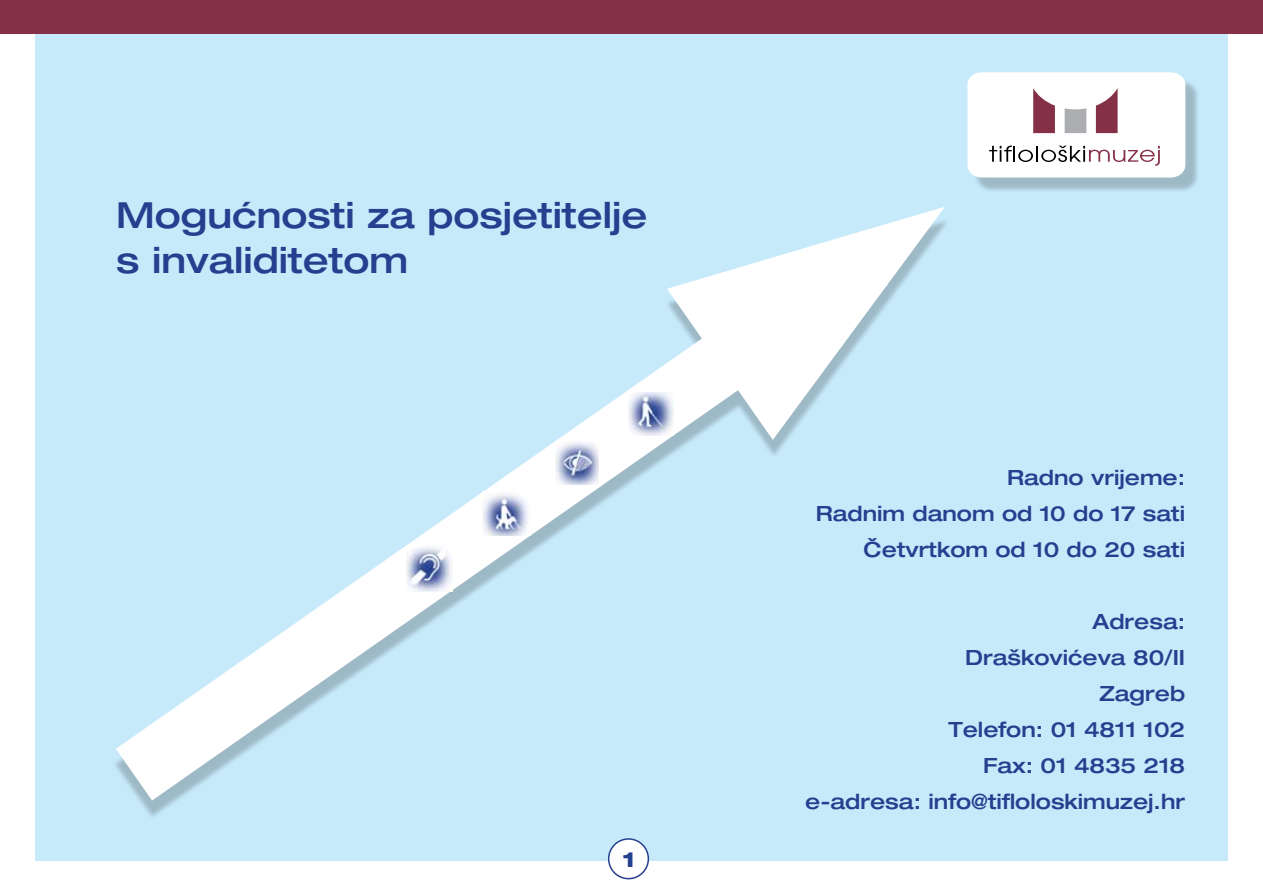
<style>
.page{position:relative;width:1263px;height:893px;background:#fff}
.page>*{position:absolute;margin:0;border:0;box-sizing:border-box;transform-origin:0 0}
.t1{font:500 expanded 36px/45px "Helvetica Neue";color:#25408f}
.t2{font:500 expanded 21px/36px "Helvetica Neue";color:#25408f;text-align:right}
.t3{font:800 expanded 21px "Helvetica Neue";color:#25408f}
</style>
<div class="page">
<div style="left:35px;top:0;width:1192px;height:860px;background:#c7eafb"></div>
<div style="left:0;top:0;width:1263px;height:34px;background:#853046"></div>
<div style="left:609px;top:839px;width:39px;height:40px;background:#fff;border-radius:50%"></div>
<div style="left:608px;top:838px;width:41px;height:41px;border:2px solid #25408f;border-radius:50%"></div>
<svg style="left:116px;top:207px;width:829px;height:593px"></svg>
<img style="left:628px;top:392px;width:45px;height:43px">
<img style="left:556px;top:441px;width:42px;height:44px">
<img style="left:483px;top:492px;width:48px;height:44px">
<img style="left:406px;top:545px;width:46px;height:46px">
<div style="left:973px;top:78px;width:227px;height:115px;background:#000;opacity:.21"></div>
<svg style="left:967px;top:72px;width:218px;height:106px"></svg>
<h1 class="t1" style="left:116px;top:192px;width:533px">Mogućnosti za posjetitelje s invaliditetom</h1>
<p class="t3" style="left:622px;top:846px;width:14px">1</p>
<p class="t2" style="left:816px;top:459px;width:371px">Radno vrijeme:<br>Radnim danom od 10 do 17 sati<br>Četvrtkom od 10 do 20 sati</p>
<p class="t2" style="left:805px;top:603px;width:381px">Adresa:<br>Draškovićeva 80/II<br>Zagreb<br>Telefon: 01 4811 102<br>Fax: 01 4835 218<br>e-adresa: info@tifloloskimuzej.hr</p>
</div>
